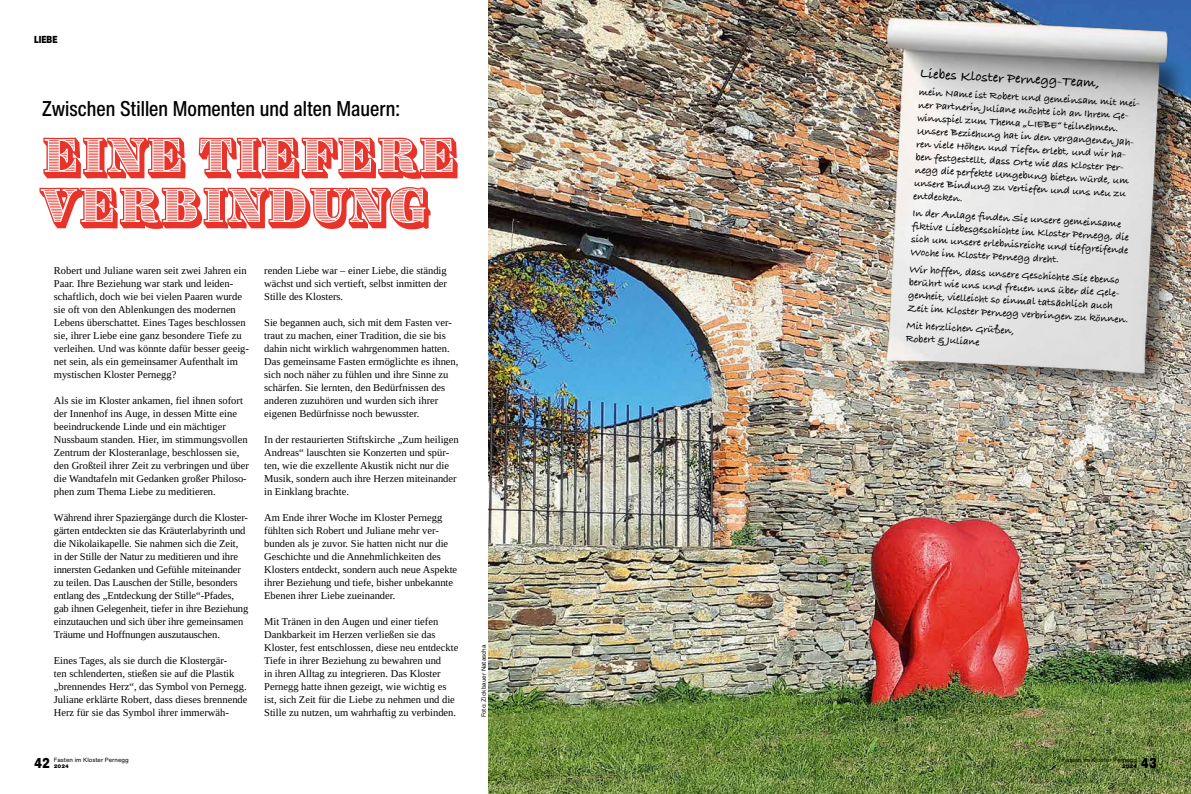
<style>
.page{position:relative;width:1191px;height:794px;background:#fff}
.page>*{position:absolute;margin:0;border:0;box-sizing:border-box;transform-origin:0 0}
.t1{font:52px/50px "Ingeborg Striped";color:#e7332a}
.t2{font:500 condensed 21px "Helvetica Now Text";color:#000}
.t3{font:700 14px "Bradley Hand ITCTT";color:#000}
.t4{font:900 condensed 14px "Helvetica Now Text";color:#000}
.t5{font:10.5px/13px "Tinos";color:#000}
.t6{font:700 10.5px/13px "Bradley Hand ITCTT";color:#000}
.t7{font:900 condensed 10px "Helvetica Now Text";letter-spacing:.005em;color:#000}
.t8{font:6px "Helvetica Now Text";color:#000}
.t9{font:900 5px "Helvetica Now Text";color:#000}
</style>
<div class="page">
<img style="left:489px;top:0;width:702px;height:794px">
<img style="left:775px;top:0;width:416px;height:440px">
<p class="t7" style="left:34px;top:33px;width:25px">LIEBE</p>
<h2 class="t2" style="left:42px;top:95px;width:360px">Zwischen Stillen Momenten und alten Mauern:</h2>
<h1 class="t1" style="left:42px;top:135px;width:418px">EINE TIEFERE<br>VERBINDUNG</h1>
<p class="t5" style="left:54px;top:264px;width:197px">Robert und Juliane waren seit zwei Jahren ein Paar. Ihre Beziehung war stark und leiden&shy;schaftlich, doch wie bei vielen Paaren wurde sie oft von den Ablenkungen des modernen Lebens überschattet. Eines Tages beschlossen sie, ihrer Liebe eine ganz besondere Tiefe zu verleihen. Und was könnte dafür besser geeig&shy;net sein, als ein gemeinsamer Aufenthalt im mystischen Kloster Pernegg?</p>
<p class="t5" style="left:54px;top:394px;width:197px">Als sie im Kloster ankamen, fiel ihnen sofort der Innenhof ins Auge, in dessen Mitte eine beeindruckende Linde und ein mächtiger Nussbaum standen. Hier, im stimmungsvollen Zentrum der Klosteranlage, beschlossen sie, den Großteil ihrer Zeit zu verbringen und über die Wandtafeln mit Gedanken großer Philoso&shy;phen zum Thema Liebe zu meditieren.</p>
<p class="t5" style="left:54px;top:511px;width:196px">Während ihrer Spaziergänge durch die Kloster&shy;gärten entdeckten sie das Kräuterlabyrinth und die Nikolaikapelle. Sie nahmen sich die Zeit, in der Stille der Natur zu meditieren und ihre innersten Gedanken und Gefühle miteinander zu teilen. Das Lauschen der Stille, besonders entlang des „Entdeckung der Stille“-Pfades, gab ihnen Gelegenheit, tiefer in ihre Beziehung einzutauchen und sich über ihre gemeinsamen Träume und Hoffnungen auszutauschen.</p>
<p class="t5" style="left:54px;top:654px;width:195px">Eines Tages, als sie durch die Klostergär-<br>ten schlenderten, stießen sie auf die Plastik „brennendes Herz“, das Symbol von Pernegg.<br>Juliane erklärte Robert, dass dieses brennende Herz für sie das Symbol ihrer immerwäh-</p>
<p class="t5" style="left:264px;top:264px;width:184px;text-align:justify">renden Liebe war – einer Liebe, die ständig wächst und sich vertieft, selbst inmitten der Stille des Klosters.</p>
<p class="t5" style="left:264px;top:316px;width:196px">Sie begannen auch, sich mit dem Fasten ver&shy;traut zu machen, einer Tradition, die sie bis dahin nicht wirklich wahrgenommen hatten.<br>Das gemeinsame Fasten ermöglichte es ihnen, sich noch näher zu fühlen und ihre Sinne zu schärfen. Sie lernten, den Bedürfnissen des anderen zuzuhören und wurden sich ihrer eigenen Bedürfnisse noch bewusster.</p>
<p class="t5" style="left:264px;top:433px;width:196px">In der restaurierten Stiftskirche „Zum heiligen Andreas“ lauschten sie Konzerten und spür&shy;ten, wie die exzellente Akustik nicht nur die Musik, sondern auch ihre Herzen miteinander in Einklang brachte.</p>
<p class="t5" style="left:264px;top:511px;width:195px">Am Ende ihrer Woche im Kloster Pernegg fühlten sich Robert und Juliane mehr ver&shy;bunden als je zuvor. Sie hatten nicht nur die Geschichte und die Annehmlichkeiten des Klosters entdeckt, sondern auch neue Aspekte ihrer Beziehung und tiefe, bisher unbekannte Ebenen ihrer Liebe zueinander.</p>
<p class="t5" style="left:264px;top:615px;width:196px">Mit Tränen in den Augen und einer tiefen Dankbarkeit im Herzen verließen sie das Kloster, fest entschlossen, diese neu entdeckte Tiefe in ihrer Beziehung zu bewahren und<br>in ihren Alltag zu integrieren. Das Kloster Pernegg hatte ihnen gezeigt, wie wichtig es ist, sich Zeit für die Liebe zu nehmen und die Stille zu nutzen, um wahrhaftig zu verbinden.</p>
<p class="t8" style="left:479px;top:717px;width:74px;rotate:-90deg">Foto: Zickbauer Natascha</p>
<h3 class="t3" style="left:920px;top:63px;width:182px;rotate:3deg">Liebes Kloster Pernegg-Team,</h3>
<p class="t6" style="left:919px;top:85px;width:223px;rotate:3deg">mein Name ist Robert und gemeinsam mit mei&shy;ner Partnerin Juliane möchte ich an Ihrem Ge&shy;winnspiel zum Thema „LIEBE“ teilnehmen.<br>Unsere Beziehung hat in den vergangenen Jah&shy;ren viele Höhen und Tiefen erlebt, und wir ha&shy;ben festgestellt, dass Orte wie das Kloster Per&shy;negg die perfekte Umgebung bieten würde, um unsere Bindung zu vertiefen und uns neu zu entdecken.</p>
<p class="t6" style="left:913px;top:206px;width:219px;rotate:3deg">In der Anlage fi nden Sie unsere gemeinsame<br>fi ktive Liebesgeschichte im Kloster Pernegg, die sich um unsere erlebnisreiche und tiefgreifende Woche im Kloster Pernegg dreht.</p>
<p class="t6" style="left:910px;top:262px;width:223px;rotate:3deg">Wir hoffen, dass unsere Geschichte Sie ebenso berührt wie uns und freuen uns über die Gele&shy;genheit, vielleicht so einmal tatsächlich auch Zeit im Kloster Pernegg verbringen zu können.</p>
<p class="t6" style="left:907px;top:318px;width:109px;rotate:3deg">Mit herzlichen Grüßen,<br>Robert &amp; Juliane</p>
<h3 class="t4" style="left:34px;top:753px;width:17px">42</h3>
<h3 class="t4" style="left:1140px;top:753px;width:18px">43</h3>
<p class="t8" style="left:54px;top:755px;width:76px">Fasten im Kloster Pernegg</p>
<p class="t9" style="left:54px;top:762px;width:17px">2024</p>
<p class="t8" style="left:1062px;top:755px;width:76px">Fasten im Kloster Pernegg</p>
<p class="t9" style="left:1122px;top:762px;width:17px">2024</p>
</div>
